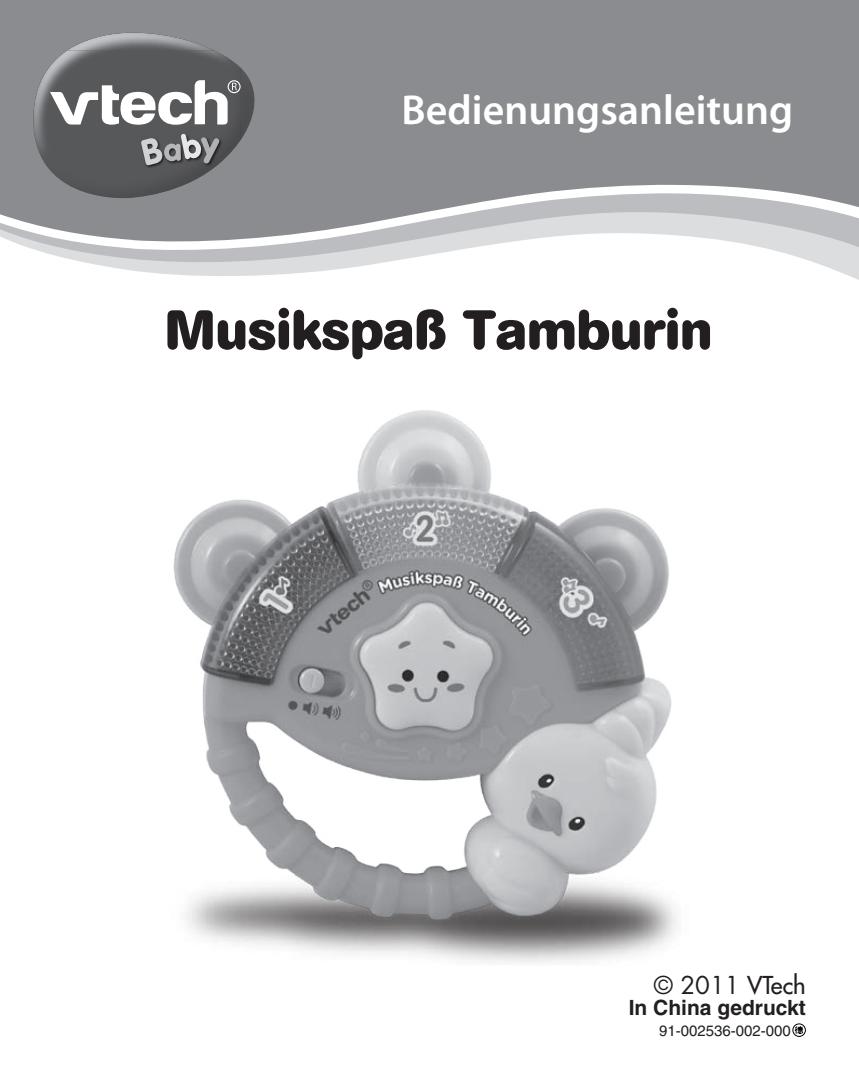
<style>
.page{position:relative;width:859px;height:1080px;background:#fff}
.page>*{position:absolute;margin:0;border:0;box-sizing:border-box;transform-origin:0 0}
.t1{font:700 55.2px "AG Book Rounded";color:#231f20}
.t2{font:600 42px "Myriad Pro";color:#fff}
.t3{font:24px "Futura";color:#231f20}
.t4{font:700 21px "Helvetica";color:#231f20}
.t5{font:15px "Helvetica";color:#231f20}
.s1{font-style:inherit}
</style>
<div class="page">
<img style="left:173px;top:410px;width:504px;height:553px">
<svg style="left:100px;top:265px;width:759px;height:15px"></svg>
<svg style="left:47px;top:253px;width:812px;height:12px"></svg>
<svg style="left:19px;top:244px;width:840px;height:9px"></svg>
<svg style="left:0;top:0;width:859px;height:244px;fill:#8a8c8f"></svg>
<div style="left:33px;top:32px;width:231px;height:166px;background:#8a8c8f"></div>
<img style="left:45px;top:164px;width:174px;height:34px">
<img style="left:241px;top:68px;width:13px;height:71px">
<img style="left:67px;top:33px;width:147px;height:17px">
<img style="left:33px;top:50px;width:208px;height:114px">
<svg style="left:139px;top:132px;width:85px;height:37px"></svg>
<svg style="left:141px;top:134px;width:78px;height:32px"></svg>
<svg style="left:50px;top:80px;width:191px;height:45px"></svg>
<div style="left:792px;top:1023px;width:14px;height:14px;border:1px solid #000;border-radius:50%"></div>
<svg style="left:794px;top:1025px;width:10px;height:10px"></svg>
<p class="t2" style="left:401px;top:83px;width:393px">Bedienungsanleitung</p>
<h1 class="t1" style="left:165px;top:298px;width:549px">Musikspaß Tamburin</h1>
<p class="t3" style="left:654px;top:970px;width:153px">© 2011 <span class="s1">VTech</span></p>
<p class="t4" style="left:629px;top:995px;width:179px">In China gedruckt</p>
<p class="t5" style="left:659px;top:1022px;width:133px">91-002536-002-000</p>
</div>
